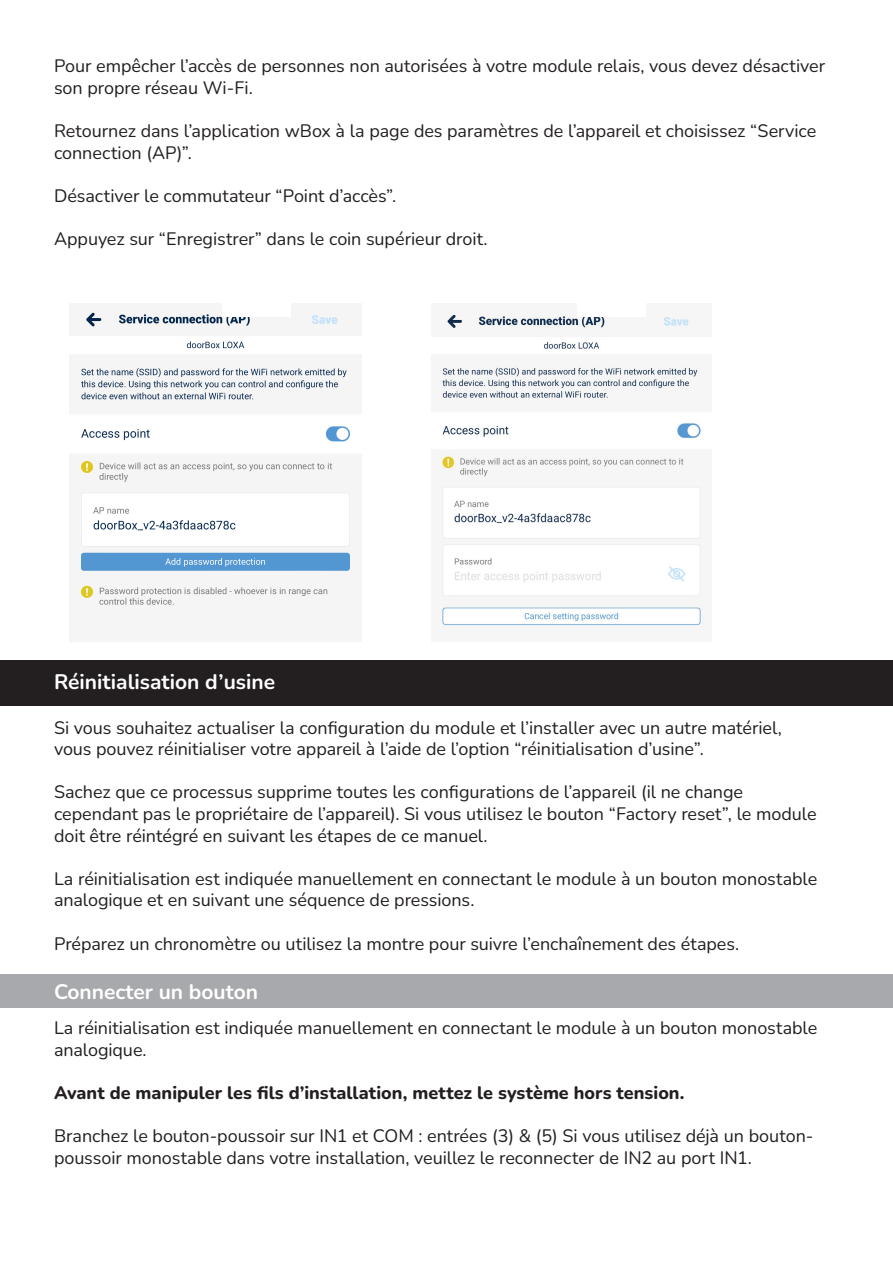
<style>
.page{position:relative;width:893px;height:1263px;background:#fff}
.page>*{position:absolute;margin:0;border:0;box-sizing:border-box;transform-origin:0 0}
.t1{font:700 21px "Nunito";color:#fff}
.t2{font:18px/21.6px "Nunito";letter-spacing:-.005em;color:#231f20}
.t3{font:800 18px "Nunito";color:#231f20}
</style>
<div class="page">
<img style="left:81px;top:312px;width:269px;height:293px">
<div style="left:0;top:660px;width:893px;height:46px;background:#231f20"></div>
<div style="left:0;top:974px;width:893px;height:33px;background:#a8a9ad"></div>
<hr style="left:892px;top:54px;width:1px;height:34px;background:#a8a9ad">
<hr style="left:892px;top:537px;width:1px;height:34px;background:#a8a9ad">
<div style="left:222px;top:304px;width:69px;height:13px;background:#fff"></div>
<img style="left:442px;top:313px;width:261px;height:315px">
<div style="left:577px;top:304px;width:69px;height:13px;background:#fff"></div>
<p class="t2" style="left:54px;top:55px;width:773px">Pour empêcher l’accès de personnes non autorisées à votre module relais, vous devez désactiver son propre réseau Wi-Fi.</p>
<p class="t2" style="left:54px;top:119px;width:764px">Retournez dans l’application wBox à la page des paramètres de l’appareil et choisissez “Service connection (AP)”.</p>
<p class="t2" style="left:54px;top:184px;width:344px">Désactiver le commutateur “Point d’accès”.</p>
<p class="t2" style="left:54px;top:227px;width:435px">Appuyez sur “Enregistrer” dans le coin supérieur droit.</p>
<h2 class="t1" style="left:54px;top:668px;width:223px">Réinitialisation d’usine</h2>
<p class="t2" style="left:54px;top:716px;width:729px">Si vous souhaitez actualiser la configuration du module et l’installer avec un autre matériel, vous pouvez réinitialiser votre appareil à l’aide de l’option “réinitialisation d’usine”.</p>
<p class="t2" style="left:54px;top:781px;width:764px">Sachez que ce processus supprime toutes les configurations de l’appareil (il ne change cependant pas le propriétaire de l’appareil). Si vous utilisez le bouton “Factory reset”, le module doit être réintégré en suivant les étapes de ce manuel.</p>
<p class="t2" style="left:54px;top:867px;width:765px">La réinitialisation est indiquée manuellement en connectant le module à un bouton monostable analogique et en suivant une séquence de pressions.</p>
<p class="t2" style="left:54px;top:932px;width:687px">Préparez un chronomètre ou utilisez la montre pour suivre l’enchaînement des étapes.</p>
<h2 class="t1" style="left:54px;top:977px;width:206px">Connecter un bouton</h2>
<p class="t2" style="left:54px;top:1017px;width:765px">La réinitialisation est indiquée manuellement en connectant le module à un bouton monostable analogique.</p>
<p class="t3" style="left:54px;top:1080px;width:632px">Avant de manipuler les fils d’installation, mettez le système hors tension.</p>
<p class="t2" style="left:54px;top:1125px;width:761px">Branchez le bouton-poussoir sur IN1 et COM : entrées (3) &amp; (5) Si vous utilisez déjà un bouton&shy;poussoir monostable dans votre installation, veuillez le reconnecter de IN2 au port IN1.</p>
</div>
